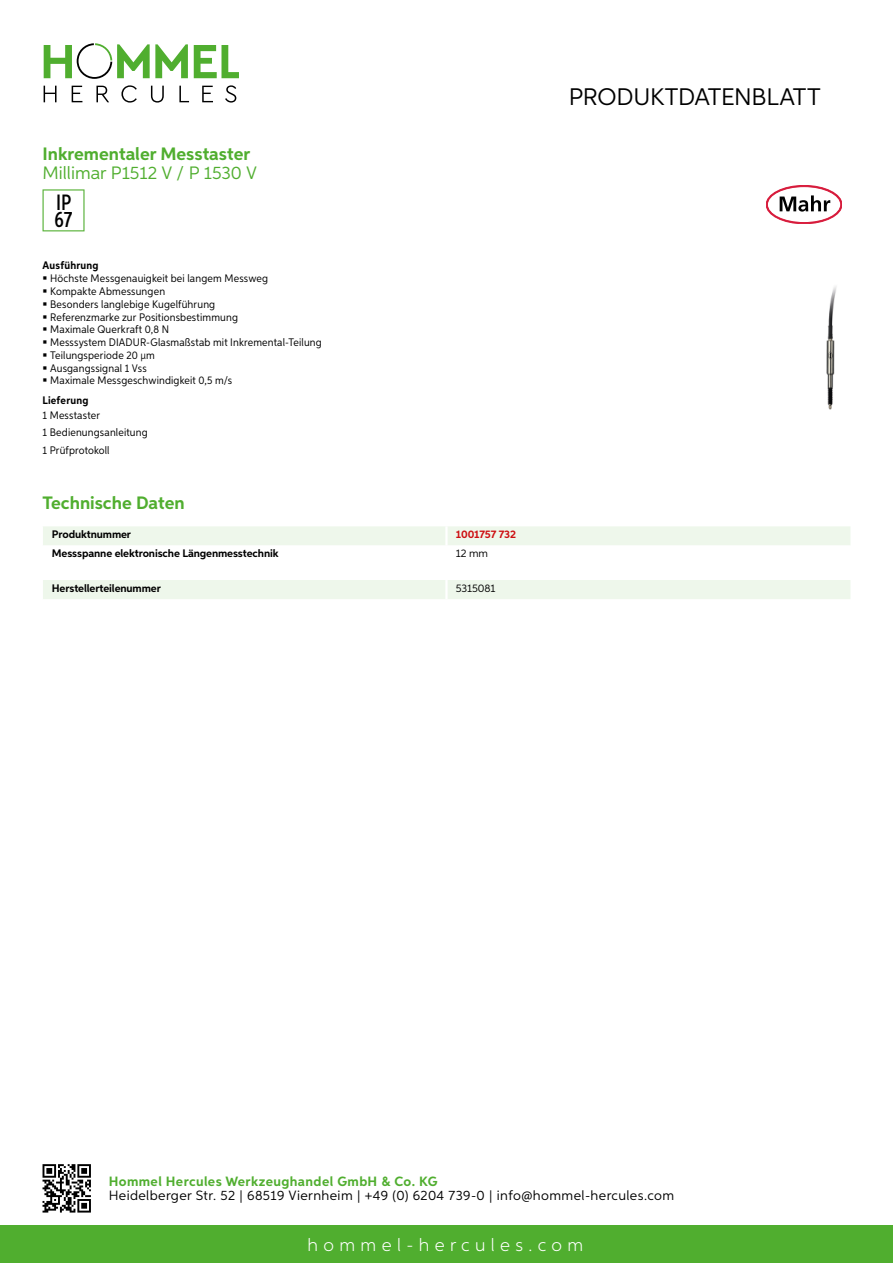
<style>
.page{position:relative;width:893px;height:1263px;background:#fff}
.page>*{position:absolute;margin:0;border:0;box-sizing:border-box;transform-origin:0 0}
.t1{font:24px "Aspira";letter-spacing:-.01em;color:#000}
.t2{font:500 22.2px/16.4px "Aspira XX Nar";color:#000}
.t3{font:700 18px "Aspira";color:#50ae2f}
.t4{font:18px "Aspira";color:#50ae2f}
.t5{font:300 18px "Aspira";letter-spacing:.3em;color:#fff}
.t6{font:13.5px "Aspira";letter-spacing:.03em;color:#000}
.t7{font:700 13.5px "Aspira";letter-spacing:.03em;color:#50ae2f}
.t8{font:10.95px/12.8px "Aspira Nar";letter-spacing:.015em;color:#000}
.t9{font:700 10.95px "Aspira";letter-spacing:-.01em;color:#000}
.t10{font:700 10.95px "Aspira Nar";letter-spacing:.02em;color:#000}
.t11{font:10.95px "Aspira";letter-spacing:-.01em;color:#000}
.t12{font:700 10.95px "Aspira";letter-spacing:-.01em;color:#cd1013}
</style>
<div class="page">
<div style="left:0;top:1226px;width:893px;height:37px;background:#50ae2f"></div>
<svg style="left:43px;top:1164px;width:48px;height:48px"></svg>
<svg style="left:194px;top:45px;width:45px;height:33px"></svg>
<svg style="left:44px;top:43px;width:144px;height:36px"></svg>
<svg style="left:44px;top:86px;width:13px;height:16px"></svg>
<svg style="left:72px;top:86px;width:10px;height:16px"></svg>
<svg style="left:96px;top:86px;width:13px;height:16px"></svg>
<svg style="left:121px;top:85px;width:16px;height:18px"></svg>
<svg style="left:151px;top:86px;width:13px;height:17px"></svg>
<svg style="left:179px;top:86px;width:10px;height:16px"></svg>
<svg style="left:202px;top:86px;width:11px;height:16px"></svg>
<svg style="left:225px;top:85px;width:11px;height:18px"></svg>
<div style="left:43px;top:526px;width:807px;height:19px;background:#eef7eb"></div>
<div style="left:43px;top:580px;width:807px;height:19px;background:#eef7eb"></div>
<hr style="left:445px;top:580px;width:3px;height:19px;background:#fff">
<svg style="left:43px;top:189px;width:42px;height:42px"></svg>
<img style="left:826px;top:286px;width:11px;height:123px">
<svg style="left:766px;top:185px;width:76px;height:39px"></svg>
<h3 class="t3" style="left:43px;top:142px;width:209px">Inkrementaler Messtaster</h3>
<h3 class="t4" style="left:43px;top:162px;width:216px">Millimar P1512 V / P 1530 V</h3>
<h2 class="t2" style="left:55px;top:194px;width:19px">IP<br>67</h2>
<p class="t10" style="left:43px;top:259px;width:58px">Ausführung</p>
<p class="t8" style="left:50px;top:272px;width:273px">Höchste Messgenauigkeit bei langem Messweg<br>Kompakte Abmessungen<br>Besonders langlebige Kugelführung<br>Referenzmarke zur Positionsbestimmung<br>Maximale Querkraft 0,8 N<br>Messsystem DIADUR-Glasmaßstab mit Inkremental-Teilung Teilungsperiode 20 μm<br>Ausgangssignal 1 Vss<br>Maximale Messgeschwindigkeit 0,5 m/s</p>
<p class="t10" style="left:43px;top:393px;width:47px">Lieferung</p>
<p class="t8" style="left:43px;top:406px;width:107px;line-height:17.5px">1 Messtaster<br>1 Bedienungsanleitung<br>1 Prüfprotokoll</p>
<h3 class="t3" style="left:43px;top:492px;width:144px">Technische Daten</h3>
<p class="t9" style="left:52px;top:528px;width:81px">Produktnummer</p>
<p class="t12" style="left:456px;top:528px;width:62px">1001757 732</p>
<p class="t9" style="left:52px;top:547px;width:228px">Messspanne elektronische Längenmesstechnik</p>
<p class="t11" style="left:456px;top:547px;width:34px">12 mm</p>
<p class="t9" style="left:52px;top:581px;width:111px">Herstellerteilenummer</p>
<p class="t11" style="left:456px;top:581px;width:41px">5315081</p>
<h1 class="t1" style="left:569px;top:82px;width:253px">Produktdatenblatt</h1>
<p class="t7" style="left:109px;top:1172px;width:330px">Hommel Hercules Werkzeughandel GmbH &amp; Co. KG</p>
<p class="t6" style="left:109px;top:1187px;width:567px">Heidelberger Str. 52 | 68519 Viernheim | +49 (0) 6204 739-0 | info@hommel-hercules.com</p>
<h3 class="t5" style="left:307px;top:1234px;width:277px">hommel-hercules.com</h3>
</div>
